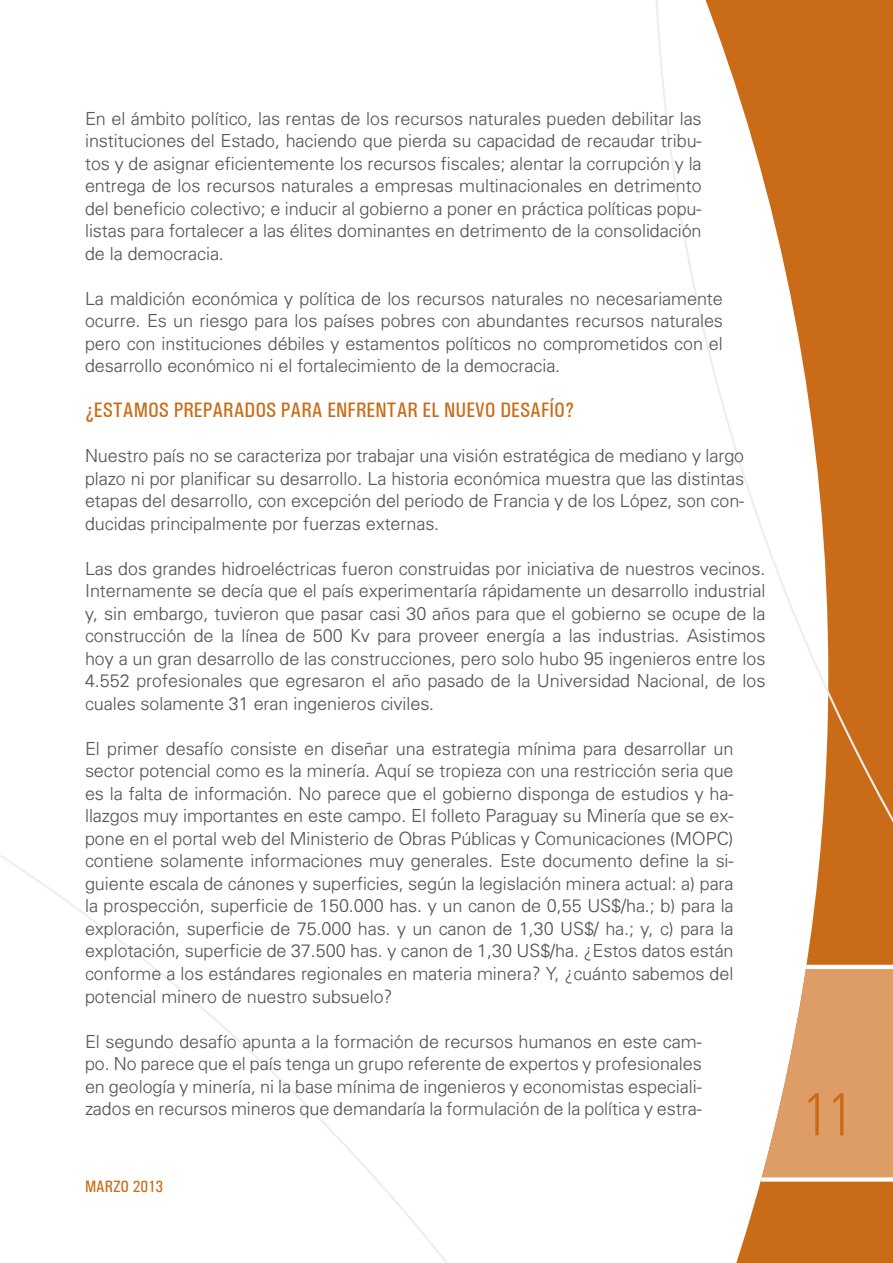
<style>
.page{position:relative;width:893px;height:1263px;background:#fff}
.page>*{position:absolute;margin:0;border:0;box-sizing:border-box;transform-origin:0 0}
.t1{font:300 condensed 60.9px "Univers";color:#ca6c17}
.t2{font:21px "Univers Condensed";color:#ca6c17}
.t3{font:300 18px/22.5px "Univers";color:#57585a;text-align:justify}
.t4{font:16.5px "Univers Condensed";color:#ca6c17}
</style>
<div class="page">
<svg style="left:736px;top:857px;width:157px;height:406px;fill:#ca6c17"></svg>
<svg style="left:761px;top:967px;width:132px;height:210px"></svg>
<hr style="left:806px;top:965px;width:87px;height:4px;background:#fff">
<div style="left:761px;top:1177px;width:132px;height:5px;background:#fff"></div>
<svg style="left:656px;top:0;width:237px;height:857px"></svg>
<svg style="left:0;top:855px;width:448px;height:408px"></svg>
<p class="t3" style="left:85px;top:107px;width:618px">En el ámbito político, las rentas de los recursos naturales pueden debilitar las instituciones del Estado, haciendo que pierda su capacidad de recaudar tribu&shy;tos y de asignar eficientemente los recursos fiscales; alentar la corrupción y la entrega de los recursos naturales a empresas multinacionales en detrimento del beneficio colectivo; e inducir al gobierno a poner en práctica políticas popu&shy;listas para fortalecer a las élites dominantes en detrimento de la consolidación de la democracia.</p>
<p class="t3" style="left:85px;top:287px;width:639px">La maldición económica y política de los recursos naturales no necesariamente ocurre. Es un riesgo para los países pobres con abundantes recursos naturales pero con instituciones débiles y estamentos políticos no comprometidos con el desarrollo económico ni el fortalecimiento de la democracia.</p>
<p class="t2" style="left:85px;top:398px;width:51px">¿ESTAMOS</p>
<p class="t2" style="left:174px;top:398px;width:12px">PREPARADOS</p>
<p class="t2" style="left:281px;top:398px;width:11px">PARA</p>
<p class="t2" style="left:327px;top:398px;width:184px">ENFRENTAR EL NUEVO DESAF</p>
<p class="t2" style="left:550px;top:398px;width:26px">ÍO?</p>
<p class="t3" style="left:85px;top:444px;width:661px">Nuestro país no se caracteriza por trabajar una visión estratégica de mediano y largo plazo ni por planificar su desarrollo. La historia económica muestra que las distintas etapas del desarrollo, con excepción del periodo de Francia y de los López, son con&shy;ducidas principalmente por fuerzas externas.</p>
<p class="t3" style="left:85px;top:557px;width:682px">Las dos grandes hidroeléctricas fueron construidas por iniciativa de nuestros vecinos.<br>Internamente se decía que el país experimentaría rápidamente un desarrollo industrial y, sin embargo, tuvieron que pasar casi 30 años para que el gobierno se ocupe de la construcción de la línea de 500 Kv para proveer energía a las industrias. Asistimos hoy a un gran desarrollo de las construcciones, pero solo hubo 95 ingenieros entre los 4.552 profesionales que egresaron el año pasado de la Universidad Nacional, de los cuales solamente 31 eran ingenieros civiles.</p>
<p class="t3" style="left:85px;top:737px;width:650px">El primer desafío consiste en diseñar una estrategia mínima para desarrollar un sector potencial como es la minería. Aquí se tropieza con una restricción seria que es la falta de información. No parece que el gobierno disponga de estudios y ha&shy;llazgos muy importantes en este campo. El folleto Paraguay su Minería que se ex&shy;pone en el portal web del Ministerio de Obras Públicas y Comunicaciones (MOPC) contiene solamente informaciones muy generales. Este documento define la si&shy;guiente escala de cánones y superficies, según la legislación minera actual: a) para la prospección, superficie de 150.000 has. y un canon de 0,55 US$/ha.; b) para la exploración, superficie de 75.000 has. y un canon de 1,30 US$/ ha.; y, c) para la explotación, superficie de 37.500 has. y canon de 1,30 US$/ha. ¿Estos datos están conforme a los estándares regionales en materia minera? Y, ¿cuánto sabemos del potencial minero de nuestro subsuelo?</p>
<p class="t3" style="left:85px;top:1029px;width:618px">El segundo desafío apunta a la formación de recursos humanos en este cam&shy;po. No parece que el país tenga un grupo referente de expertos y profesionales en geología y minería, ni la base mínima de ingenieros y economistas especiali&shy;zados en recursos mineros que demandaría la formulación de la política y estra-</p>
<p class="t4" style="left:85px;top:1177px;width:10px">MARZO</p>
<p class="t4" style="left:133px;top:1177px;width:32px">2013</p>
<h1 class="t1" style="left:803px;top:1079px;width:51px">11</h1>
</div>
